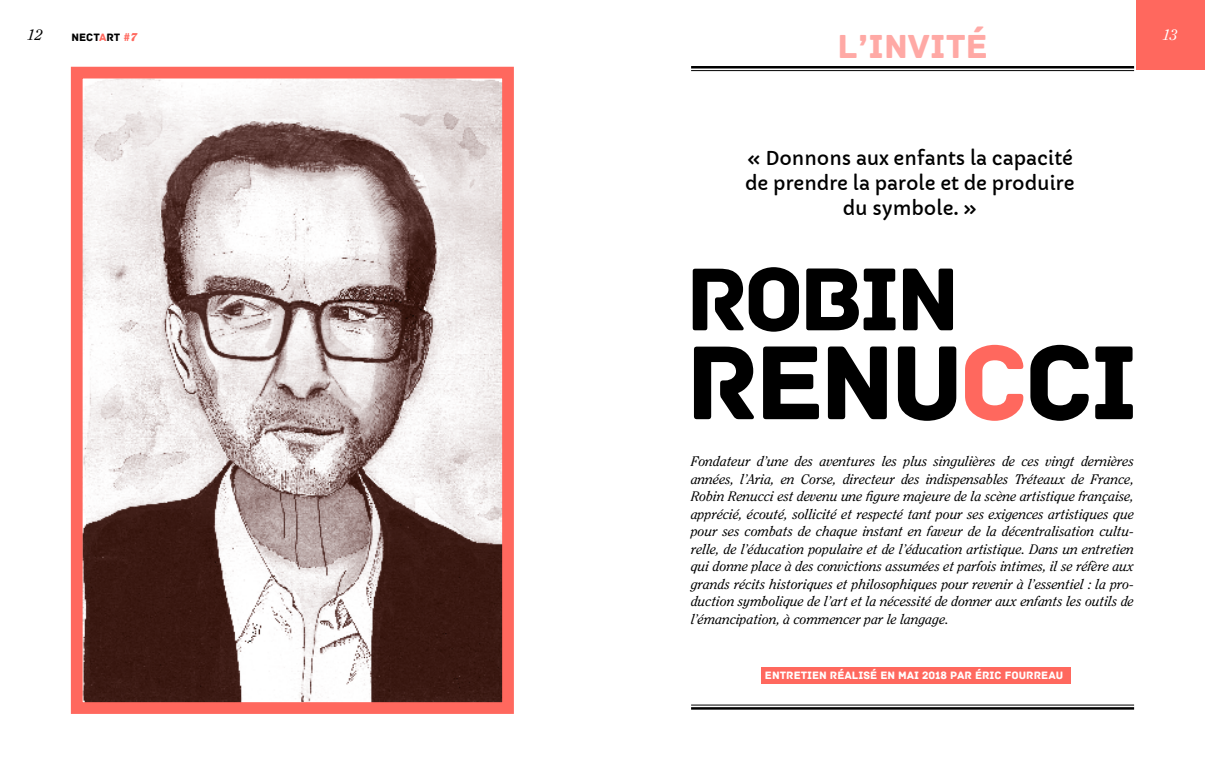
<style>
.page{position:relative;width:1205px;height:780px;background:#fff}
.page>*{position:absolute;margin:0;border:0;box-sizing:border-box;transform-origin:0 0}
.t1{font:110.38px "Archive";letter-spacing:-.04em;color:#000}
.t2{font:93.75px "Archive";letter-spacing:-.05em;color:#000}
.t3{font:35px "Archive";color:#ffa9a5}
.t4{font:18.75px/25px "Capriola";color:#000;text-align:center}
.t5{font:italic 15px "Clearface";color:#000}
.t6{font:italic 15px "Clearface";color:#fff}
.t7{font:italic 13.75px/17.5px "Clearface";color:#000;text-align:justify}
.t8{font:11.25px "Archive";color:#fff}
.t9{font:11.25px "Archive";color:#000}
.s1{color:#ff685e}
.s2{font-family:"Clearface";font-weight:900;font-style:italic;color:#ff685e}
</style>
<div class="page">
<div style="left:1135px;top:0;width:70px;height:69px;background:#ff685e"></div>
<hr style="left:691px;top:66px;width:443px;height:2px;background:#000">
<hr style="left:691px;top:70px;width:443px;height:1px;background:#000">
<hr style="left:691px;top:704px;width:443px;height:1px;background:#000">
<hr style="left:691px;top:707px;width:443px;height:2px;background:#000">
<div style="left:761px;top:667px;width:309px;height:16px;background:#ff685e"></div>
<img style="left:84px;top:80px;width:417px;height:620px">
<div style="left:71px;top:67px;width:443px;height:646px;border:12px solid #ff685e"></div>
<h3 class="t3" style="left:837px;top:26px;width:152px">L’INVITÉ</h3>
<p class="t5" style="left:28px;top:26px;width:16px">12</p>
<p class="t9" style="left:71px;top:30px;width:67px">NECT<span class="s1">A</span>RT <span class="s2">#7</span></p>
<p class="t6" style="left:1163px;top:26px;width:13px">13</p>
<h3 class="t4" style="left:745px;top:146px;width:331px">« Donnons aux enfants la capacité de prendre la parole et de produire du symbole. »</h3>
<h2 class="t2" style="left:686px;top:244px;width:276px">ROBIN</h2>
<h1 class="t1" style="left:686px;top:317px;width:455px">RENU<span class="s1">C</span>CI</h1>
<p class="t7" style="left:691px;top:452px;width:444px">Fondateur d’une des aventures les plus singulières de ces vingt dernières années, l’Aria, en Corse, directeur des indispensables Tréteaux de France, Robin Renucci est devenu une figure majeure de la scène artistique française, apprécié, écouté, sollicité et respecté tant pour ses exigences artistiques que pour ses combats de chaque instant en faveur de la décentralisation cultu&shy;relle, de l’éducation populaire et de l’éducation artistique. Dans un entretien qui donne place à des convictions assumées et parfois intimes, il se réfère aux grands récits historiques et philosophiques pour revenir à l’essentiel : la pro&shy;duction symbolique de l’art et la nécessité de donner aux enfants les outils de l’émancipation, à commencer par le langage.</p>
<p class="t8" style="left:765px;top:668px;width:300px">ENTRETIEN RÉALISÉ EN MAI 2018 PAR ÉRIC FOURREAU</p>
</div>
